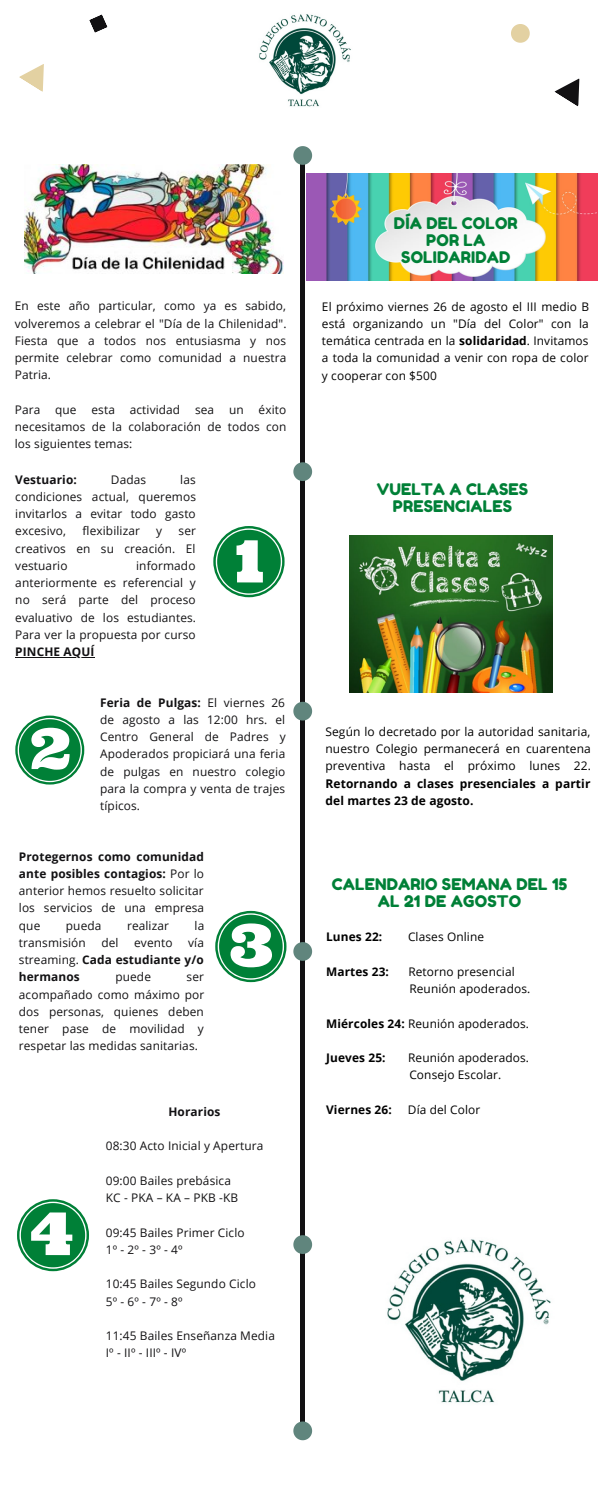
<style>
.page{position:relative;width:600px;height:1500px;background:#fff}
.page>*{position:absolute;margin:0;border:0;box-sizing:border-box;transform-origin:0 0}
.t1{font:16px/17.2px "Fredoka One";letter-spacing:.01em;color:#008037;text-align:center}
.t2{font:12px/17.2px "Open Sans";letter-spacing:.01em;color:#000;text-align:justify}
.t3{font:700 12px/17.2px "Open Sans";letter-spacing:.01em;color:#000}
.t4{font:11.9px/17.2px "Open Sans";letter-spacing:.01em;color:#121113;text-align:justify}
.t5{font:11.9px/17.2px "Open Sans";letter-spacing:.01em;color:#000}
.t6{font:700 11.9px/17.2px "Open Sans";letter-spacing:.01em;color:#121113;text-align:justify}
.t7{font:700 11.9px "Open Sans";letter-spacing:.01em;color:#000}
.s1{font-weight:700}
.s2{font-weight:400}
</style>
<div class="page">
<hr style="left:301px;top:161px;width:3px;height:1262px;background:#121113">
<svg style="left:293px;top:146px;width:19px;height:19px"></svg>
<svg style="left:293px;top:462px;width:19px;height:19px"></svg>
<svg style="left:293px;top:702px;width:19px;height:19px"></svg>
<svg style="left:293px;top:942px;width:19px;height:19px"></svg>
<svg style="left:293px;top:1235px;width:19px;height:19px"></svg>
<svg style="left:293px;top:1422px;width:19px;height:18px"></svg>
<svg style="left:19px;top:64px;width:25px;height:28px"></svg>
<svg style="left:554px;top:78px;width:26px;height:29px"></svg>
<svg style="left:511px;top:24px;width:19px;height:19px"></svg>
<svg style="left:89px;top:14px;width:19px;height:19px"></svg>
<img style="left:259px;top:14px;width:92px;height:93px">
<img style="left:387px;top:1239px;width:164px;height:164px">
<img style="left:25px;top:165px;width:258px;height:108px">
<svg style="left:213px;top:526px;width:72px;height:71px"></svg>
<svg style="left:15px;top:716px;width:69px;height:69px"></svg>
<svg style="left:215px;top:911px;width:71px;height:71px"></svg>
<svg style="left:17px;top:1199px;width:72px;height:72px"></svg>
<img style="left:307px;top:174px;width:291px;height:106px">
<img style="left:350px;top:535px;width:203px;height:158px">
<hr style="left:15px;top:657px;width:80px;height:1px;background:#121113">
<p class="t4" style="left:15px;top:297px;width:273px">En este año particular, como ya es sabido, volveremos a celebrar el "Día de la Chilenidad".<br>Fiesta que a todos nos entusiasma y nos permite celebrar como comunidad a nuestra Patria.</p>
<p class="t4" style="left:15px;top:401px;width:273px">Para que esta actividad sea un éxito necesitamos de la colaboración de todos con los siguientes temas:</p>
<p class="t6" style="left:15px;top:470px;width:63px">Vestuario:</p>
<p class="t4" style="left:111px;top:470px;width:37px">Dadas</p>
<p class="t4" style="left:15px;top:470px;width:182px;text-indent:165px">las condiciones actual, queremos invitarlos a evitar todo gasto excesivo,</p>
<p class="t4" style="left:82px;top:522px;width:59px">flexibilizar</p>
<p class="t4" style="left:156px;top:522px;width:7px">y</p>
<p class="t4" style="left:15px;top:522px;width:182px;text-indent:163px">ser creativos en su creación. El vestuario</p>
<p class="t4" style="left:15px;top:557px;width:182px;text-indent:121px">informado anteriormente es referencial y no será parte del proceso evaluativo de los estudiantes.<br>Para ver la propuesta por curso</p>
<p class="t6" style="left:15px;top:643px;width:81px">PINCHE AQUÍ</p>
<p class="t4" style="left:100px;top:693px;width:187px"><span class="s1">Feria de Pulgas:</span> El viernes 26 de agosto a las 12:00 hrs. el Centro General de Padres y Apoderados propiciará una feria de pulgas en nuestro colegio para la compra y venta de trajes típicos.</p>
<p class="t4" style="left:19px;top:847px;width:187px"><span class="s1">Protegernos como comunidad ante posibles contagios:</span> Por lo anterior hemos resuelto solicitar los servicios de una empresa que</p>
<p class="t4" style="left:66px;top:916px;width:37px">pueda</p>
<p class="t4" style="left:127px;top:916px;width:43px">realizar</p>
<p class="t4" style="left:195px;top:916px;width:11px">la</p>
<p class="t4" style="left:19px;top:934px;width:68px">transmisión</p>
<p class="t4" style="left:101px;top:934px;width:19px">del</p>
<p class="t4" style="left:134px;top:934px;width:40px">evento</p>
<p class="t6" style="left:19px;top:934px;width:187px;text-indent:169px"><span class="s2">vía streaming.</span> Cada estudiante y/o hermanos</p>
<p class="t4" style="left:115px;top:968px;width:37px">puede</p>
<p class="t4" style="left:19px;top:968px;width:187px;text-indent:168px">ser acompañado como máximo por dos personas, quienes deben tener pase de movilidad y respetar las medidas sanitarias.</p>
<p class="t6" style="left:168px;top:1103px;width:54px">Horarios</p>
<p class="t4" style="left:106px;top:1137px;width:159px">08:30 Acto Inicial y Apertura</p>
<p class="t4" style="left:106px;top:1172px;width:134px">09:00 Bailes prebásica<br>KC - PKA – KA – PKB -KB</p>
<p class="t4" style="left:106px;top:1223px;width:140px">09:45 Bailes Primer Ciclo<br>1º-2º-3º-4º</p>
<p class="t4" style="left:106px;top:1275px;width:152px">10:45 Bailes Segundo Ciclo<br>5º-6º-7º-8º</p>
<p class="t4" style="left:106px;top:1327px;width:171px">11:45 Bailes Enseñanza Media<br>Iº - IIº - IIIº - IVº</p>
<h1 class="t1" style="left:394px;top:214px;width:125px">DÍA DEL COLOR<br>POR LA<br>SOLIDARIDAD</h1>
<p class="t5" style="left:322px;top:297px;width:269px;text-align:justify">El próximo viernes 26 de agosto el III medio B está organizando un "Día del Color" con la temática centrada en la <span class="s1">solidaridad</span>. Invitamos a toda la comunidad a venir con ropa de color y cooperar con $500</p>
<h1 class="t1" style="left:377px;top:480px;width:153px">VUELTA A CLASES<br>PRESENCIALES</h1>
<p class="t2" style="left:325px;top:723px;width:267px">Según lo decretado por la autoridad sanitaria, nuestro Colegio permanecerá en cuarentena preventiva hasta el próximo lunes 22.</p>
<p class="t3" style="left:325px;top:774px;width:267px">Retornando a clases presenciales a partir del martes 23 de agosto.</p>
<h1 class="t1" style="left:332px;top:875px;width:237px">CALENDARIO SEMANA DEL 15<br>AL 21 DE AGOSTO</h1>
<p class="t7" style="left:326px;top:929px;width:58px">Lunes 22:</p>
<p class="t5" style="left:408px;top:928px;width:78px">Clases Online</p>
<p class="t7" style="left:326px;top:963px;width:64px">Martes 23:</p>
<p class="t5" style="left:408px;top:963px;width:123px">Retorno presencial<br>Reunión apoderados.</p>
<p class="t5" style="left:326px;top:1015px;width:204px"><span class="s1">Miércoles 24:</span> Reunión apoderados.</p>
<p class="t7" style="left:326px;top:1050px;width:61px">Jueves 25:</p>
<p class="t5" style="left:408px;top:1049px;width:122px">Reunión apoderados.<br>Consejo Escolar.</p>
<p class="t7" style="left:326px;top:1101px;width:67px">Viernes 26:</p>
<p class="t5" style="left:408px;top:1101px;width:74px">Día del Color</p>
</div>
